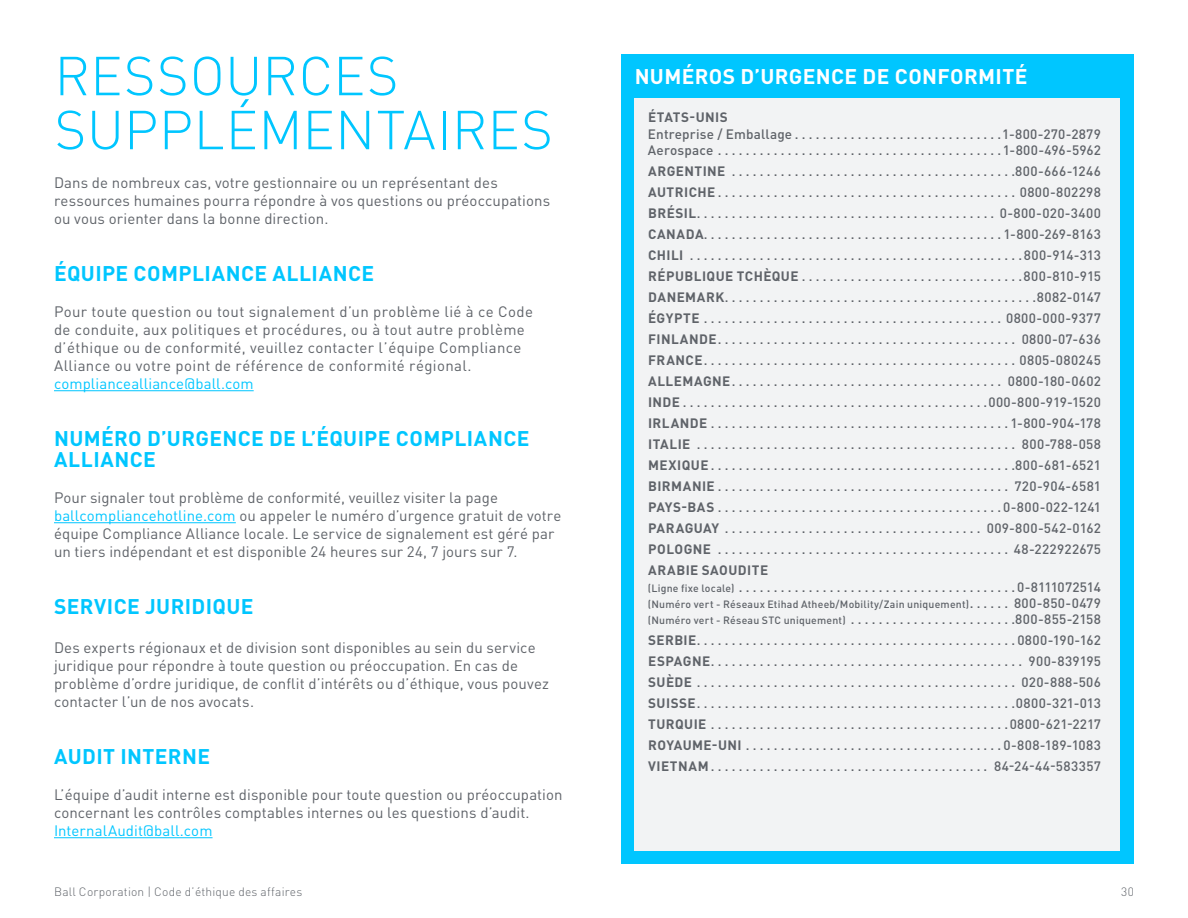
<style>
.page{position:relative;width:1188px;height:918px;background:#fff}
.page>*{position:absolute;margin:0;border:0;box-sizing:border-box;transform-origin:0 0}
.Chapter_Headers{font:300 54px "DIN Pro";letter-spacing:.01em;color:#00c6ff}
.Header_2{font:700 21px/21px "DIN Pro";letter-spacing:.02em;color:#00c6ff}
.Call_Out_Header{font:700 21px "DIN Pro";letter-spacing:.015em;color:#fff}
.Body_Copy{font:15px/18px "DIN Pro";letter-spacing:.01em;color:#5f6369}
.Header_2-2{font:15px/18px "DIN Pro";letter-spacing:.005em;color:#5f6369}
.Body_Copy-2{font:15px "DIN Pro";letter-spacing:.005em;color:#00c6ff}
.Body_Copy-3{font:500 13.5px "DIN Pro";letter-spacing:.025em;color:#5f6369}
.Body_Copy-4{font:500 13.5px "DIN Pro";letter-spacing:-.005em;color:#5f6369}
.Body_Copy-5{font:500 13.5px "DIN Pro";letter-spacing:-.015em;color:#5f6369}
.Body_Copy-6{font:700 13.5px "DIN Pro";letter-spacing:.035em;color:#5f6369}
.t1{font:300 12px "DIN Pro";letter-spacing:.015em;color:#5f6369}
.Body_Copy-7{font:500 10.5px "DIN Pro";letter-spacing:.02em;color:#5f6369}
.s1{font-weight:700}
.s2{font-size:10.5px}
.s3{font-size:13.5px}
.s4{color:#00c6ff}
</style>
<div class="page">
<hr style="left:54px;top:390px;width:200px;height:1px;background:#00c6ff">
<hr style="left:54px;top:522px;width:182px;height:1px;background:#00c6ff">
<hr style="left:54px;top:837px;width:159px;height:1px;background:#00c6ff">
<div style="left:621px;top:54px;width:513px;height:810px;background:#00c6ff"></div>
<div style="left:634px;top:98px;width:486px;height:752px;background:#f2f3f4"></div>
<p class="Chapter_Headers" style="left:55px;top:34px;width:345px">RESSOURCES</p>
<p class="Call_Out_Header" style="left:635px;top:58px;width:394px">NUMÉROS D’URGENCE DE CONFORMITÉ</p>
<p class="Chapter_Headers" style="left:55px;top:88px;width:500px">SUPPLÉMENTAIRES</p>
<p class="Body_Copy-6" style="left:648px;top:106px;width:81px">ÉTATS-UNIS</p>
<p class="Body_Copy-3" style="left:648px;top:123px;width:454px">Entreprise / Emballage . . . . . . . . . . . . . . . . . . . . . . . . . . . . . 1-800-270-2879</p>
<p class="Body_Copy-3" style="left:648px;top:139px;width:455px">Aerospace . . . . . . . . . . . . . . . . . . . . . . . . . . . . . . . . . . . . . . . . 1-800-496-5962</p>
<p class="Body_Copy-3" style="left:648px;top:160px;width:454px"><span class="s1">ARGENTINE</span> . . . . . . . . . . . . . . . . . . . . . . . . . . . . . . . . . . . . . . . . 800-666-1246</p>
<p class="Body_Copy-3" style="left:648px;top:181px;width:454px"><span class="s1">AUTRICHE</span> . . . . . . . . . . . . . . . . . . . . . . . . . . . . . . . . . . . . . . . . . . . 0800-802298</p>
<p class="Body_Copy-3" style="left:648px;top:202px;width:454px"><span class="s1">BRÉSIL</span> . . . . . . . . . . . . . . . . . . . . . . . . . . . . . . . . . . . . . . . . . . . 0-800-020-3400</p>
<p class="Body_Copy-3" style="left:648px;top:223px;width:454px"><span class="s1">CANADA</span> . . . . . . . . . . . . . . . . . . . . . . . . . . . . . . . . . . . . . . . . . . 1-800-269-8163</p>
<p class="Body_Copy-4" style="left:648px;top:244px;width:454px"><span class="s1">CHILI</span> . . . . . . . . . . . . . . . . . . . . . . . . . . . . . . . . . . . . . . . . . . . . . . . 800-914-313</p>
<p class="Body_Copy-4" style="left:648px;top:265px;width:454px"><span class="s1">RÉPUBLIQUE TCHÈQUE</span> . . . . . . . . . . . . . . . . . . . . . . . . . . . . . . . 800-810-915</p>
<p class="Body_Copy-3" style="left:648px;top:286px;width:454px"><span class="s1">DANEMARK</span> . . . . . . . . . . . . . . . . . . . . . . . . . . . . . . . . . . . . . . . . . . . . 8082-0147</p>
<p class="Body_Copy-3" style="left:648px;top:307px;width:454px"><span class="s1">ÉGYPTE</span> . . . . . . . . . . . . . . . . . . . . . . . . . . . . . . . . . . . . . . . . . . . 0800-000-9377</p>
<p class="Body_Copy-3" style="left:648px;top:328px;width:454px"><span class="s1">FINLANDE</span> . . . . . . . . . . . . . . . . . . . . . . . . . . . . . . . . . . . . . . . . . . . 0800-07-636</p>
<p class="Body_Copy-3" style="left:648px;top:349px;width:454px"><span class="s1">FRANCE</span> . . . . . . . . . . . . . . . . . . . . . . . . . . . . . . . . . . . . . . . . . . . . . 0805-080245</p>
<p class="Body_Copy-3" style="left:648px;top:370px;width:454px"><span class="s1">ALLEMAGNE</span> . . . . . . . . . . . . . . . . . . . . . . . . . . . . . . . . . . . . . . . 0800-180-0602</p>
<p class="Body_Copy-3" style="left:648px;top:391px;width:454px"><span class="s1">INDE</span> . . . . . . . . . . . . . . . . . . . . . . . . . . . . . . . . . . . . . . . . . . . 000-800-919-1520</p>
<p class="Body_Copy-3" style="left:648px;top:412px;width:454px"><span class="s1">IRLANDE</span> . . . . . . . . . . . . . . . . . . . . . . . . . . . . . . . . . . . . . . . . . . 1-800-904-178</p>
<p class="Body_Copy-3" style="left:648px;top:433px;width:454px"><span class="s1">ITALIE</span> . . . . . . . . . . . . . . . . . . . . . . . . . . . . . . . . . . . . . . . . . . . . . . 800-788-058</p>
<p class="Body_Copy-3" style="left:648px;top:454px;width:454px"><span class="s1">MEXIQUE</span> . . . . . . . . . . . . . . . . . . . . . . . . . . . . . . . . . . . . . . . . . . . 800-681-6521</p>
<p class="Body_Copy-3" style="left:648px;top:475px;width:454px"><span class="s1">BIRMANIE</span> . . . . . . . . . . . . . . . . . . . . . . . . . . . . . . . . . . . . . . . . . . 720-904-6581</p>
<p class="Body_Copy-3" style="left:648px;top:496px;width:454px"><span class="s1">PAYS-BAS</span> . . . . . . . . . . . . . . . . . . . . . . . . . . . . . . . . . . . . . . . . 0-800-022-1241</p>
<p class="Body_Copy-3" style="left:648px;top:517px;width:454px"><span class="s1">PARAGUAY</span> . . . . . . . . . . . . . . . . . . . . . . . . . . . . . . . . . . . . . 009-800-542-0162</p>
<p class="Body_Copy-3" style="left:648px;top:538px;width:454px"><span class="s1">POLOGNE</span> . . . . . . . . . . . . . . . . . . . . . . . . . . . . . . . . . . . . . . . . . . 48-222922675</p>
<p class="Body_Copy-6" style="left:648px;top:559px;width:122px">ARABIE SAOUDITE</p>
<p class="Body_Copy-5" style="left:648px;top:576px;width:454px"><span class="s2">(Ligne fixe locale)</span> . . . . . . . . . . . . . . . . . . . . . . . . . . . . . . . . . . . . . . . 0-8111072514</p>
<p class="Body_Copy-7" style="left:648px;top:595px;width:454px">(Numéro vert - Réseaux Etihad Atheeb/Mobility/Zain uniquement) <span class="s3">. . . . . . 800-850-0479</span></p>
<p class="Body_Copy-3" style="left:648px;top:608px;width:454px"><span class="s2">(Numéro vert - Réseau STC uniquement)</span> . . . . . . . . . . . . . . . . . . . . . . . 800-855-2158</p>
<p class="Body_Copy-3" style="left:648px;top:629px;width:454px"><span class="s1">SERBIE</span> . . . . . . . . . . . . . . . . . . . . . . . . . . . . . . . . . . . . . . . . . . . . . 0800-190-162</p>
<p class="Body_Copy-3" style="left:648px;top:650px;width:454px"><span class="s1">ESPAGNE</span> . . . . . . . . . . . . . . . . . . . . . . . . . . . . . . . . . . . . . . . . . . . . . 900-839195</p>
<p class="Body_Copy-3" style="left:648px;top:671px;width:454px"><span class="s1">SUÈDE</span> . . . . . . . . . . . . . . . . . . . . . . . . . . . . . . . . . . . . . . . . . . . . . . 020-888-506</p>
<p class="Body_Copy-3" style="left:648px;top:692px;width:454px"><span class="s1">SUISSE</span> . . . . . . . . . . . . . . . . . . . . . . . . . . . . . . . . . . . . . . . . . . . . . 0800-321-013</p>
<p class="Body_Copy-3" style="left:648px;top:713px;width:454px"><span class="s1">TURQUIE</span> . . . . . . . . . . . . . . . . . . . . . . . . . . . . . . . . . . . . . . . . . . 0800-621-2217</p>
<p class="Body_Copy-3" style="left:648px;top:734px;width:454px"><span class="s1">ROYAUME-UNI</span> . . . . . . . . . . . . . . . . . . . . . . . . . . . . . . . . . . . . 0-808-189-1083</p>
<p class="Body_Copy-3" style="left:648px;top:755px;width:454px"><span class="s1">VIETNAM</span> . . . . . . . . . . . . . . . . . . . . . . . . . . . . . . . . . . . . . . . . 84-24-44-583357</p>
<p class="Body_Copy" style="left:54px;top:173px;width:498px">Dans de nombreux cas, votre gestionnaire ou un représentant des ressources humaines pourra répondre à vos questions ou préoccupations ou vous orienter dans la bonne direction.</p>
<p class="Header_2" style="left:54px;top:260px;width:322px">ÉQUIPE COMPLIANCE ALLIANCE</p>
<p class="Body_Copy" style="left:54px;top:302px;width:481px">Pour toute question ou tout signalement d’un problème lié à ce Code de conduite, aux politiques et procédures, ou à tout autre problème d’éthique ou de conformité, veuillez contacter l’équipe Compliance Alliance ou votre point de référence de conformité régional.</p>
<p class="Body_Copy-2" style="left:54px;top:373px;width:201px">compliancealliance@ball.com</p>
<p class="Header_2" style="left:54px;top:425px;width:477px">NUMÉRO D’URGENCE DE L’ÉQUIPE COMPLIANCE<br>ALLIANCE</p>
<p class="Body_Copy" style="left:54px;top:488px;width:509px">Pour signaler tout problème de conformité, veuillez visiter la page <span class="s4">ballcompliancehotline.com</span> ou appeler le numéro d’urgence gratuit de votre équipe Compliance Alliance locale. Le service de signalement est géré par un tiers indépendant et est disponible 24 heures sur 24, 7 jours sur 7.</p>
<p class="Header_2" style="left:54px;top:593px;width:201px">SERVICE JURIDIQUE</p>
<p class="Header_2-2" style="left:54px;top:638px;width:497px">Des experts régionaux et de division sont disponibles au sein du service juridique pour répondre à toute question ou préoccupation. En cas de problème d’ordre juridique, de conflit d’intérêts ou d’éthique, vous pouvez contacter l’un de nos avocats.</p>
<p class="Header_2" style="left:54px;top:743px;width:157px">AUDIT INTERNE</p>
<p class="Body_Copy" style="left:54px;top:785px;width:510px">L’équipe d’audit interne est disponible pour toute question ou préoccupation concernant les contrôles comptables internes ou les questions d’audit.</p>
<p class="Body_Copy-2" style="left:54px;top:820px;width:160px">InternalAudit@ball.com</p>
<p class="t1" style="left:54px;top:882px;width:250px">Ball Corporation | Code d’éthique des affaires</p>
<p class="t1" style="left:1121px;top:882px;width:14px">30</p>
</div>
